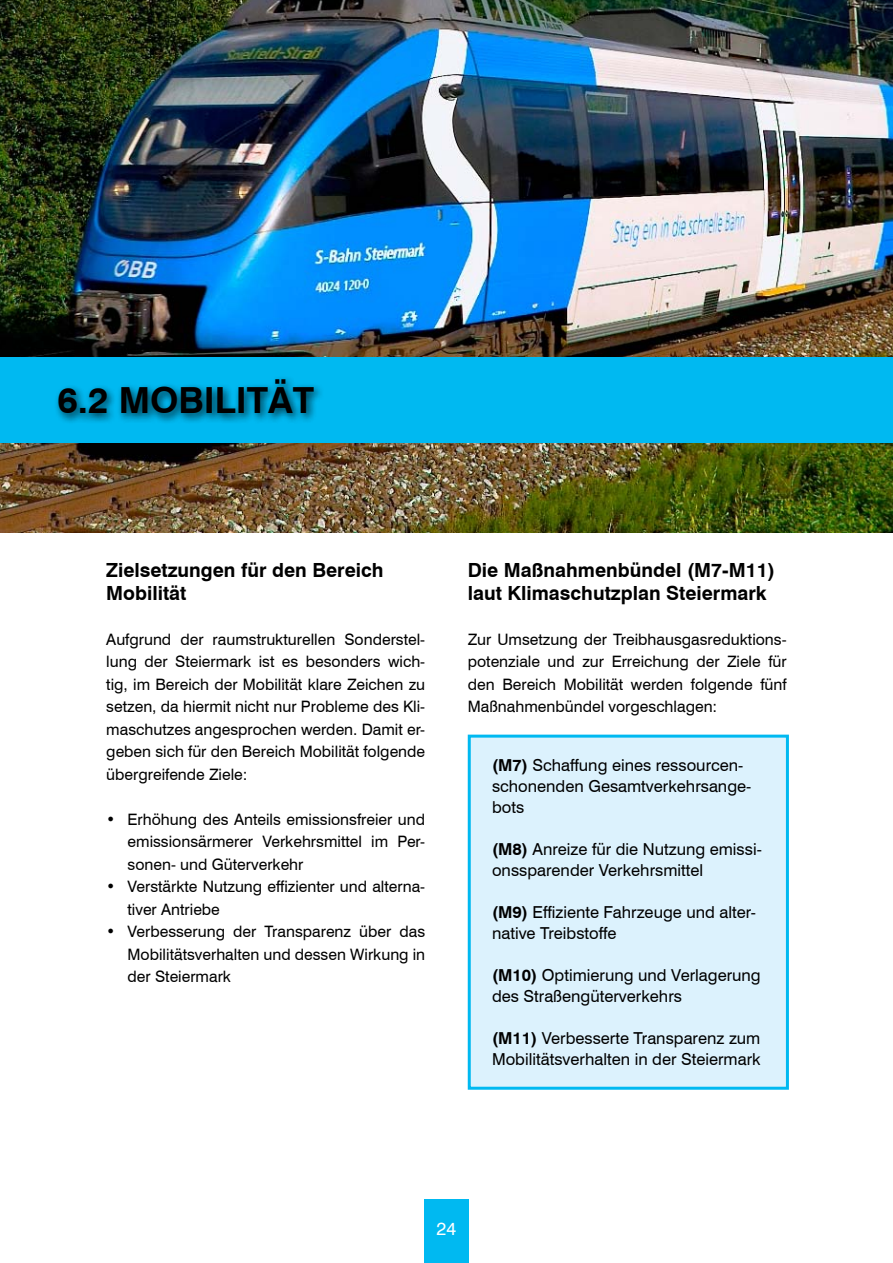
<style>
.page{position:relative;width:893px;height:1263px;background:#fff}
.page>*{position:absolute;margin:0;border:0;box-sizing:border-box;transform-origin:0 0}
.t1{font:700 36px "Swiss 721 BT";color:#000}
.t2{font:700 19.5px/22.5px "Swiss 721 BT";color:#000}
.t3{font:18px "Swiss 721 BT";color:#fff}
.t4{font:16.5px/21px "Swiss 721 BT";color:#000}
.t5{font:15.75px/22.5px "Swiss 721 BT";color:#000;text-align:justify}
.s1{font-weight:700}
</style>
<div class="page">
<div style="left:469px;top:736px;width:318px;height:352px;background:#dcf2fd"></div>
<div style="left:468px;top:735px;width:321px;height:355px;border:3px solid #00b9f1"></div>
<img style="left:0;top:0;width:893px;height:532px">
<div style="left:0;top:357px;width:893px;height:85px;background:#00b9f1"></div>
<div style="left:54px;top:374px;width:271px;height:51px;background:#000;opacity:.75"></div>
<div style="left:424px;top:1199px;width:45px;height:64px;background:#00b9f1"></div>
<h1 class="t1" style="left:57px;top:379px;width:140px">6.2 Mobilit</h1>
<h1 class="t1" style="left:268px;top:379px;width:38px">ät</h1>
<p class="t2" style="left:106px;top:559px;width:279px">Zielsetzungen für den Bereich<br>Mobilität</p>
<p class="t5" style="left:106px;top:628px;width:320px">Aufgrund der raumstrukturellen Sonderstel&shy;lung der Steiermark ist es besonders wich&shy;tig, im Bereich der Mobilität klare Zeichen zu setzen, da hiermit nicht nur Probleme des Kli&shy;maschutzes angesprochen werden. Damit er&shy;geben sich für den Bereich Mobilität folgende übergreifende Ziele:</p>
<p class="t5" style="left:128px;top:808px;width:299px;text-indent:-21px">• Erhöhung des Anteils emissionsfreier und emissionsärmerer Verkehrsmittel im Per&shy;sonen- und Güterverkehr</p>
<p class="t5" style="left:128px;top:875px;width:299px;text-indent:-21px">• Verstärkte Nutzung effizienter und alterna&shy;tiver Antriebe</p>
<p class="t5" style="left:128px;top:920px;width:299px;text-indent:-21px">• Verbesserung der Transparenz über das Mobilitätsverhalten und dessen Wirkung in der Steiermark</p>
<p class="t2" style="left:468px;top:559px;width:309px">Die Maßnahmenbündel (M7-M11) laut Klimaschutzplan Steiermark</p>
<p class="t5" style="left:468px;top:628px;width:320px">Zur Umsetzung der Treibhausgasreduktions&shy;potenziale und zur Erreichung der Ziele für den Bereich Mobilität werden folgende fünf Maßnahmenbündel vorgeschlagen:</p>
<p class="t4" style="left:492px;top:755px;width:261px"><span class="s1">(M7)</span> Schaffung eines ressourcen&shy;schonenden Gesamtverkehrsange&shy;bots</p>
<p class="t4" style="left:492px;top:839px;width:271px"><span class="s1">(M8)</span> Anreize für die Nutzung emissi&shy;onssparender Verkehrsmittel</p>
<p class="t4" style="left:492px;top:902px;width:265px"><span class="s1">(M9)</span> Effiziente Fahrzeuge und alter&shy;native Treibstoffe</p>
<p class="t4" style="left:492px;top:965px;width:270px"><span class="s1">(M10)</span> Optimierung und Verlagerung des Straßengüterverkehrs</p>
<p class="t4" style="left:492px;top:1028px;width:270px"><span class="s1">(M11)</span> Verbesserte Transparenz zum<br>Mobilitätsverhalten in der Steiermark</p>
<p class="t3" style="left:437px;top:1218px;width:21px">24</p>
</div>
